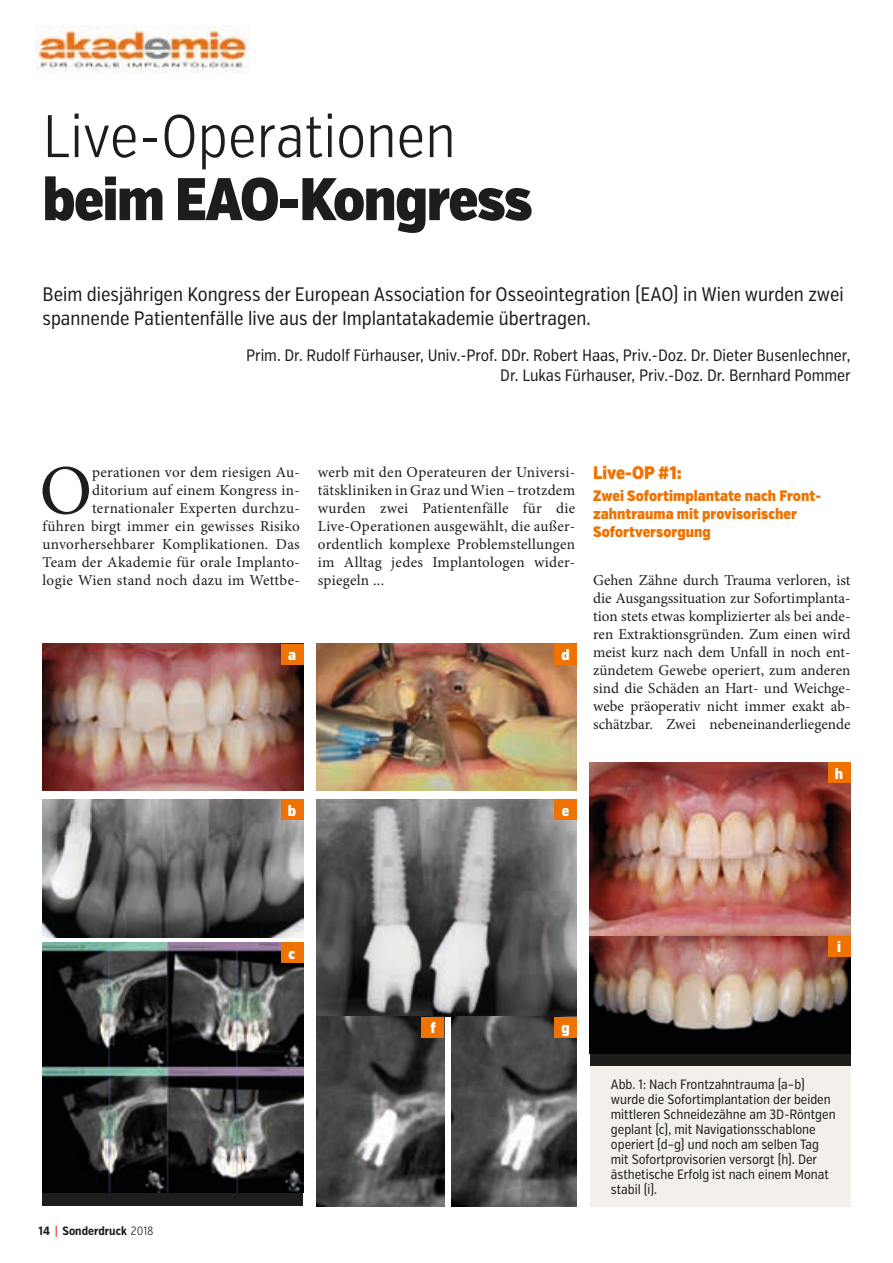
<style>
.page{position:relative;width:893px;height:1263px;background:#fff}
.page>*{position:absolute;margin:0;border:0;box-sizing:border-box;transform-origin:0 0}
.t1{font:70.5px "Minion Pro";color:#1d1d1b}
.t2{font:300 60px "Verb Ex Cond";color:#1d1d1b}
.t3{font:900 60px "Verb Ex Cond";letter-spacing:-.025em;color:#1d1d1b}
.t4{font:19.5px/24px "Verb Ex Cond";color:#1d1d1b}
.t5{font:900 18.15px "Verb Ex Cond";color:#ee7303}
.t6{font:16.5px/19.5px "Verb Ex Cond";color:#1d1d1b;text-align:right}
.t7{font:15.15px/18px "Minion Pro";letter-spacing:.015em;color:#1d1d1b;text-align:justify}
.t8{font:900 15.15px/18px "Verb Ex Cond";color:#ee7303}
.t9{font:900 15.15px "Verb Ex Cond";color:#fff}
.t10{font:13.5px/15px "Verb Ex Cond";color:#1d1d1b}
.t11{font:700 12px "Verb Ex Cond";color:#1d1d1b}
.s1{font-family:"Lucida Grande";font-weight:400;color:#e30614}
.s2{font-weight:300}
</style>
<div class="page">
<img style="left:35px;top:25px;width:214px;height:48px">
<div style="left:590px;top:1065px;width:260px;height:141px;background:#f3efea"></div>
<img style="left:43px;top:644px;width:260px;height:146px">
<img style="left:316px;top:799px;width:261px;height:217px">
<img style="left:43px;top:799px;width:260px;height:138px">
<div style="left:43px;top:942px;width:260px;height:264px;background:#1d1d1b"></div>
<img style="left:43px;top:942px;width:260px;height:250px">
<img style="left:316px;top:1017px;width:128px;height:189px">
<img style="left:316px;top:644px;width:261px;height:146px">
<img style="left:452px;top:1017px;width:125px;height:189px">
<img style="left:590px;top:762px;width:260px;height:174px">
<img style="left:590px;top:936px;width:260px;height:129px">
<div style="left:281px;top:644px;width:22px;height:20px;background:#ee7303"></div>
<div style="left:828px;top:936px;width:22px;height:21px;background:#ee7303"></div>
<div style="left:554px;top:799px;width:23px;height:21px;background:#ee7303"></div>
<div style="left:281px;top:942px;width:22px;height:21px;background:#ee7303"></div>
<div style="left:554px;top:1017px;width:23px;height:20px;background:#ee7303"></div>
<div style="left:281px;top:799px;width:22px;height:21px;background:#ee7303"></div>
<div style="left:422px;top:1017px;width:22px;height:20px;background:#ee7303"></div>
<div style="left:554px;top:644px;width:23px;height:20px;background:#ee7303"></div>
<div style="left:828px;top:762px;width:22px;height:21px;background:#ee7303"></div>
<h2 class="t2" style="left:43px;top:101px;width:415px">Live-Operationen</h2>
<h2 class="t3" style="left:43px;top:163px;width:491px">beim EAO-Kongress</h2>
<p class="t4" style="left:43px;top:283px;width:803px">Beim diesjährigen Kongress der European Association for Osseointegration (EAO) in Wien wurden zwei spannende Patientenfälle live aus der Implantatakademie übertragen.</p>
<p class="t6" style="left:246px;top:346px;width:606px">Prim. Dr. Rudolf Fürhauser, Univ.-Prof. DDr. Robert Haas, Priv.-Doz. Dr. Dieter Busenlechner,<br>Dr. Lukas Fürhauser, Priv.-Doz. Dr. Bernhard Pommer</p>
<p class="t7" style="left:43px;top:464px;width:259px;text-align:right">perationen vor dem riesigen Au&shy;ditorium auf einem Kongress in&shy;ternationaler Experten durchzu-<br>führen birgt immer ein gewisses Risiko unvorhersehbarer Komplikationen. Das Team der Akademie für orale Implanto&shy;logie Wien stand noch dazu im Wettbe-</p>
<p class="t7" style="left:318px;top:464px;width:259px">werb mit den Operateuren der Universi&shy;tätskliniken in Graz und Wien – trotzdem wurden zwei Patientenfälle für die Live-Operationen ausgewählt, die außer&shy;ordentlich komplexe Problemstellungen im Alltag jedes Implantologen wider&shy;spiegeln ...</p>
<p class="t5" style="left:593px;top:461px;width:90px">Live-OP #1:</p>
<h1 class="t1" style="left:39px;top:444px;width:54px">O</h1>
<p class="t8" style="left:593px;top:487px;width:229px">Zwei Sofortimplantate nach Front&shy;zahntrauma mit provisorischer<br>Sofortversorgung</p>
<p class="t7" style="left:593px;top:572px;width:259px">Gehen Zähne durch Trauma verloren, ist die Ausgangssituation zur Sofortimplanta&shy;tion stets etwas komplizierter als bei ande&shy;ren Extraktionsgründen. Zum einen wird meist kurz nach dem Unfall in noch ent&shy;zündetem Gewebe operiert, zum anderen sind die Schäden an Hart- und Weichge&shy;webe präoperativ nicht immer exakt ab&shy;schätzbar. Zwei nebeneinanderliegende</p>
<p class="t9" style="left:561px;top:646px;width:10px">d</p>
<p class="t9" style="left:288px;top:646px;width:9px">a</p>
<p class="t11" style="left:39px;top:1223px;width:116px">14 <span class="s1">|</span> Sonderdruck <span class="s2">2018</span></p>
<p class="t9" style="left:288px;top:801px;width:10px">b</p>
<p class="t9" style="left:289px;top:944px;width:8px">c</p>
<p class="t9" style="left:430px;top:1019px;width:7px">f</p>
<p class="t9" style="left:562px;top:801px;width:9px">e</p>
<p class="t9" style="left:835px;top:764px;width:10px">h</p>
<p class="t9" style="left:561px;top:1019px;width:10px">g</p>
<p class="t9" style="left:837px;top:938px;width:5px">i</p>
<p class="t10" style="left:611px;top:1077px;width:226px">Abb. 1: Nach Frontzahntrauma (a–b) wurde die Sofortimplantation der beiden mittleren Schneidezähne am 3D-Röntgen geplant (c), mit Navigationsschablone operiert (d–g) und noch am selben Tag mit Sofortprovisorien versorgt (h). Der ästhetische Erfolg ist nach einem Monat stabil (i).</p>
</div>
